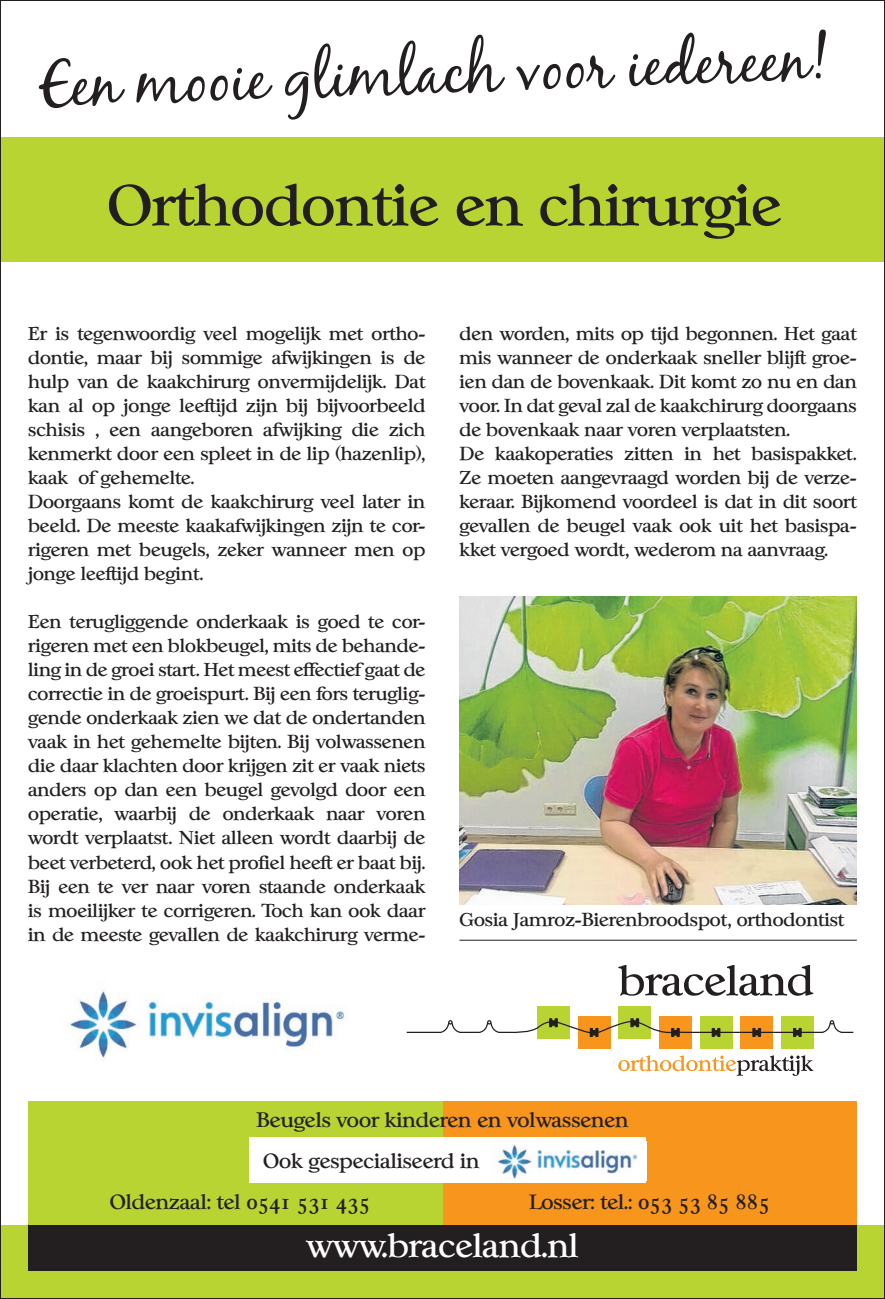
<style>
.page{position:relative;width:885px;height:1299px;background:#fff}
.page>*{position:absolute;margin:0;border:0;box-sizing:border-box;transform-origin:0 0}
.t1{font:62.6px "Black Jack";color:#231f20}
.t2{font:56px "Casablanca Serial";color:#231f20}
.t3{font:32px "Casablanca Serial";color:#fff}
.t4{font:20px "Casablanca Serial";color:#231f20}
.t5{font:18px/24px "Casablanca Serial";color:#231f20}
</style>
<div class="page">
<div style="left:0;top:138px;width:884px;height:124px;background:#b8d432"></div>
<div style="left:0;top:1225px;width:884px;height:73px;background:#b8d432"></div>
<div style="left:442px;top:1101px;width:414px;height:124px;background:#f7951d"></div>
<div style="left:28px;top:1101px;width:414px;height:124px;background:#b8d432"></div>
<div style="left:28px;top:1225px;width:828px;height:45px;background:#231f20"></div>
<div style="left:250px;top:1137px;width:396px;height:45px;background:#fff"></div>
<img style="left:497px;top:1144px;width:141px;height:35px">
<img style="left:68px;top:990px;width:277px;height:68px">
<div style="left:699px;top:1016px;width:33px;height:32px;background:#b8d432"></div>
<div style="left:781px;top:1016px;width:32px;height:32px;background:#b8d432"></div>
<div style="left:659px;top:1016px;width:32px;height:32px;background:#f7951d"></div>
<div style="left:618px;top:1006px;width:33px;height:32px;background:#b8d432"></div>
<div style="left:578px;top:1016px;width:32px;height:32px;background:#f7951d"></div>
<div style="left:537px;top:1006px;width:32px;height:32px;background:#b8d432"></div>
<div style="left:740px;top:1016px;width:32px;height:32px;background:#f7951d"></div>
<svg style="left:618px;top:965px;width:195px;height:30px"></svg>
<svg style="left:406px;top:1018px;width:447px;height:18px"></svg>
<svg style="left:618px;top:1055px;width:195px;height:20px"></svg>
<img style="left:459px;top:596px;width:397px;height:308px">
<hr style="left:459px;top:939px;width:397px;height:1px;background:#231f20">
<h1 class="t1" style="left:38px;top:47px;width:791px;rotate:-2deg">Een mooie glimlach voor iedereen!</h1>
<h2 class="t2" style="left:107px;top:162px;width:675px">Orthodontie en chirurgie</h2>
<p class="t5" style="left:28px;top:320px;width:398px">Er is tegenwoordig veel mogelijk met ortho&shy;dontie, maar bij sommige afwijkingen is de hulp van de kaakchirurg onvermijdelijk. Dat kan al op jonge leeftijd zijn bij bijvoorbeeld schisis , een aangeboren afwijking die zich kenmerkt door een spleet in de lip (hazenlip), kaak of gehemelte.<br>Doorgaans komt de kaakchirurg veel later in beeld. De meeste kaakafwijkingen zijn te cor&shy;rigeren met beugels, zeker wanneer men op jonge leeftijd begint.</p>
<p class="t5" style="left:28px;top:608px;width:398px;text-align:justify">Een terugliggende onderkaak is goed te cor&shy;rigeren met een blokbeugel, mits de behande&shy;ling in de groei start. Het meest effectief gaat de correctie in de groeispurt. Bij een fors teruglig&shy;gende onderkaak zien we dat de ondertanden vaak in het gehemelte bijten. Bij volwassenen die daar klachten door krijgen zit er vaak niets anders op dan een beugel gevolgd door een operatie, waarbij de onderkaak naar voren wordt verplaatst. Niet alleen wordt daarbij de beet verbeterd, ook het profiel heeft er baat bij.<br>Bij een te ver naar voren staande onderkaak is moeilijker te corrigeren. Toch kan ook daar in de meeste gevallen de kaakchirurg verme-</p>
<p class="t5" style="left:459px;top:320px;width:398px">den worden, mits op tijd begonnen. Het gaat mis wanneer de onderkaak sneller blijft groe&shy;ien dan de bovenkaak. Dit komt zo nu en dan voor. In dat geval zal de kaakchirurg doorgaans de bovenkaak naar voren verplaatsten.<br>De kaakoperaties zitten in het basispakket.<br>Ze moeten aangevraagd worden bij de verze&shy;keraar. Bijkomend voordeel is dat in dit soort gevallen de beugel vaak ook uit het basispa&shy;kket vergoed wordt, wederom na aanvraag.</p>
<p class="t5" style="left:459px;top:906px;width:386px">Gosia Jamroz-Bierenbroodspot, orthodontist</p>
<p class="t4" style="left:256px;top:1104px;width:373px">Beugels voor kinderen en volwassenen</p>
<p class="t4" style="left:263px;top:1145px;width:218px">Ook gespecialiseerd in</p>
<p class="t4" style="left:110px;top:1186px;width:262px">Oldenzaal: tel 0541 531 435</p>
<p class="t4" style="left:529px;top:1186px;width:242px">Losser: tel.: 053 53 85 885</p>
<h3 class="t3" style="left:306px;top:1220px;width:273px">www.braceland.nl</h3>
</div>
